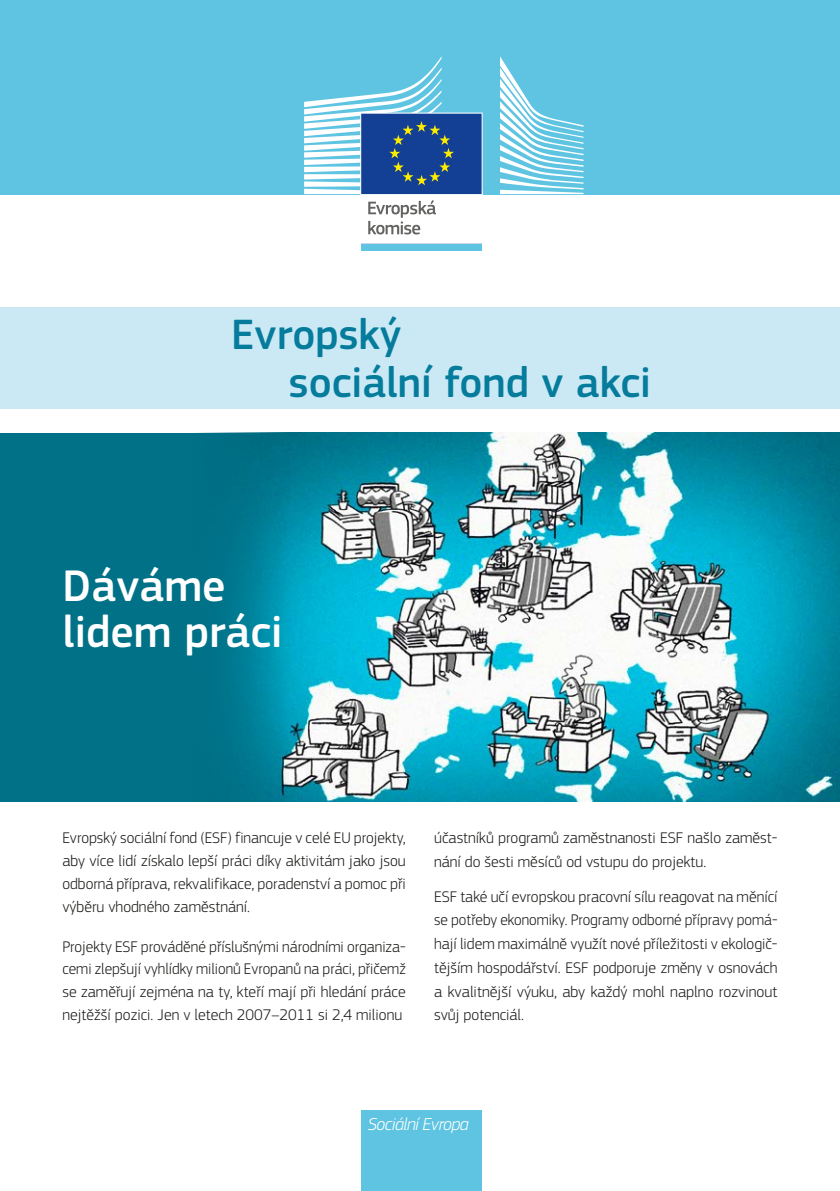
<style>
.page{position:relative;width:840px;height:1191px;background:#fff}
.page>*{position:absolute;margin:0;border:0;box-sizing:border-box;transform-origin:0 0}
.Running{font:500 46px/46px "EC Square Sans Pro";color:#fff}
.Header_I{font:500 44px "EC Square Sans Pro";color:#057c9c}
.t1{font:italic 300 18px "EC Square Sans Pro";letter-spacing:-.03em;color:#fff}
.Body{font:300 16px/23px "EC Square Sans Pro";color:#1a1a18;text-align:justify}
.Body_box{font:300 16px/23.8px "EC Square Sans Pro";color:#1a1a18;text-align:justify}
</style>
<div class="page">
<div style="left:0;top:307px;width:839px;height:102px;background:#cbe9f5"></div>
<div style="left:0;top:0;width:839px;height:194px;background:#5ec4e1"></div>
<div style="left:361px;top:1110px;width:120px;height:81px;background:#5ec4e1"></div>
<div style="left:361px;top:243px;width:120px;height:7px;background:#5ec4e1"></div>
<svg style="left:500px;top:56px;width:83px;height:138px"></svg>
<svg style="left:304px;top:56px;width:178px;height:188px"></svg>
<div style="left:1px;top:433px;width:838px;height:368px;background:#007187"></div>
<img style="left:233px;top:433px;width:606px;height:368px">
<p class="Header_I" style="left:231px;top:309px;width:172px">Evropský</p>
<p class="Header_I" style="left:288px;top:357px;width:364px">sociální fond v akci</p>
<h1 class="Running" style="left:63px;top:564px;width:221px">Dáváme lidem práci</h1>
<p class="Body" style="left:62px;top:826px;width:345px">Evropský sociální fond (ESF) financuje v celé EU projekty, aby více lidí získalo lepší práci díky aktivitám jako jsou odborná příprava, rekvalifikace, poradenství a pomoc při výběru vhodného zaměstnání.</p>
<p class="Body" style="left:62px;top:934px;width:345px">Projekty ESF prováděné příslušnými národními organiza&shy;cemi zlepšují vyhlídky milionů Evropanů na práci, přičemž se zaměřují zejména na ty, kteří mají při hledání práce nejtěžší pozici. Jen v letech 2007–2011 si 2,4 milionu</p>
<p class="Body" style="left:434px;top:825px;width:344px;line-height:23.8px">účastníků programů zaměstnanosti ESF našlo zaměst&shy;nání do šesti měsíců od vstupu do projektu.</p>
<p class="Body_box" style="left:434px;top:884px;width:345px">ESF také učí evropskou pracovní sílu reagovat na měnící se potřeby ekonomiky. Programy odborné přípravy pomá&shy;hají lidem maximálně využít nové příležitosti v ekologič&shy;tějším hospodářství. ESF podporuje změny v osnovách a kvalitnější výuku, aby každý mohl naplno rozvinout svůj potenciál.</p>
<p class="t1" style="left:368px;top:1113px;width:102px">Sociální Evropa</p>
</div>
